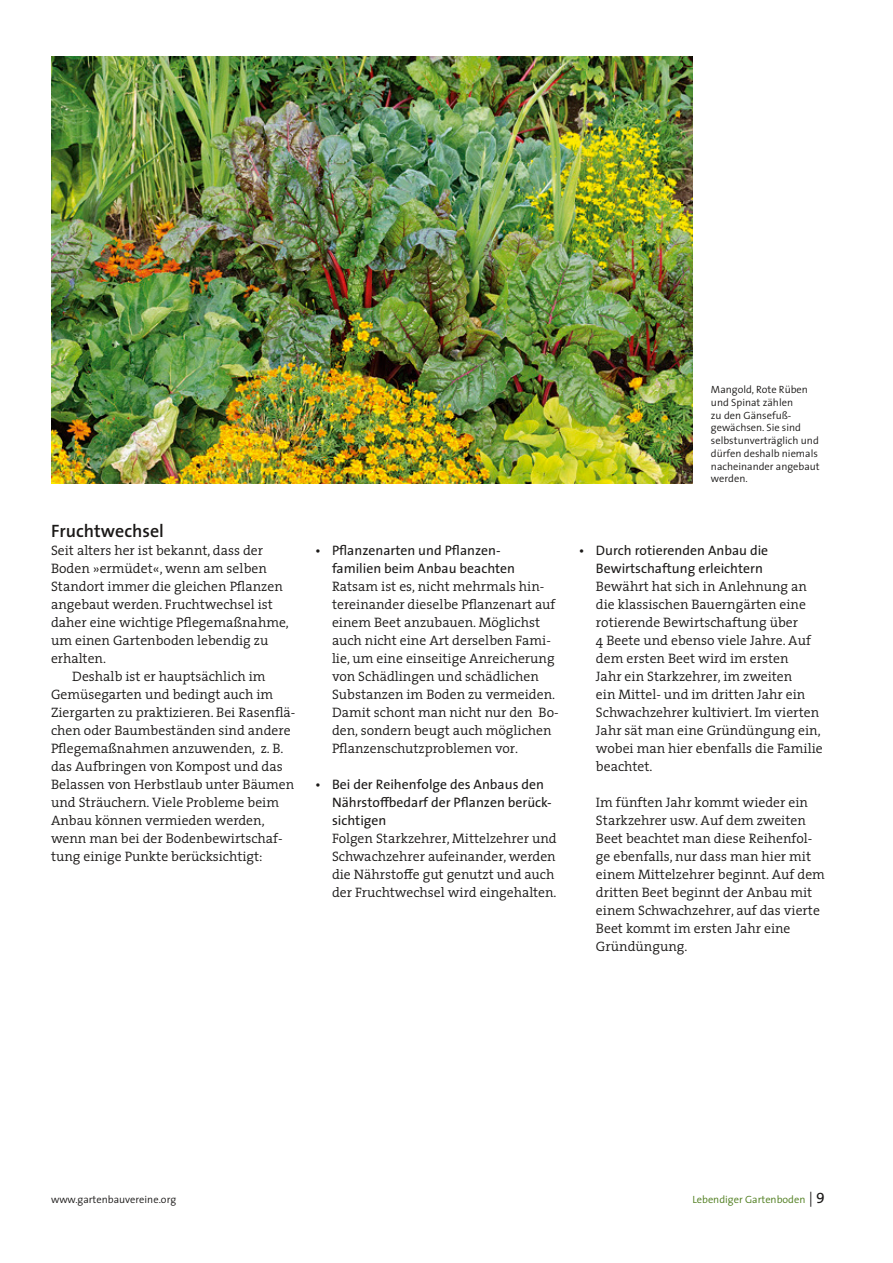
<style>
.page{position:relative;width:893px;height:1263px;background:#fff}
.page>*{position:absolute;margin:0;border:0;box-sizing:border-box;transform-origin:0 0}
.t1{font:600 18px "The Sans";color:#1b1918}
.t2{font:300 13.65px/18px "The Serif";color:#1b1918}
.t3{font:13.65px/18px "The Sans";color:#1b1918}
.t4{font:300 10.5px/12.8px "The Sans";color:#1b1918}
.t5{font:300 10.5px "The Sans";color:#4b7a19}
.s1{font-size:15px;color:#1b1918}
.s2{font-family:"The Sans Regular Caps";font-weight:400;font-size:15px;color:#1b1918}
</style>
<div class="page">
<img style="left:51px;top:56px;width:642px;height:427px">
<h1 class="t1" style="left:51px;top:516px;width:114px">Fruchtwechsel</h1>
<p class="t2" style="left:51px;top:541px;width:214px">Seit alters her ist bekannt, dass der</p>
<p class="t2" style="left:51px;top:559px;width:217px">Boden »ermüdet«, wenn am selben</p>
<p class="t2" style="left:51px;top:577px;width:233px">Standort immer die gleichen Pflanzen</p>
<p class="t2" style="left:51px;top:595px;width:223px">angebaut werden. Fruchtwechsel ist</p>
<p class="t2" style="left:51px;top:613px;width:239px">daher eine wichtige Pflegemaßnahme,</p>
<p class="t2" style="left:51px;top:631px;width:219px">um einen Gartenboden lebendig zu</p>
<p class="t2" style="left:51px;top:649px;width:57px">erhalten.</p>
<p class="t2" style="left:72px;top:667px;width:195px">Deshalb ist er hauptsächlich im</p>
<p class="t2" style="left:51px;top:685px;width:224px">Gemüsegarten und bedingt auch im</p>
<p class="t2" style="left:51px;top:703px;width:246px">Ziergarten zu praktizieren. Bei Rasenflä-</p>
<p class="t2" style="left:51px;top:721px;width:241px">chen oder Baumbeständen sind andere</p>
<p class="t2" style="left:51px;top:739px;width:234px">Pflegemaßnahmen anzuwenden, z. B.</p>
<p class="t2" style="left:51px;top:757px;width:233px">das Aufbringen von Kompost und das</p>
<p class="t2" style="left:51px;top:775px;width:245px">Belassen von Herbstlaub unter Bäumen</p>
<p class="t2" style="left:51px;top:793px;width:230px">und Sträuchern. Viele Probleme beim</p>
<p class="t2" style="left:51px;top:811px;width:215px">Anbau können vermieden werden,</p>
<p class="t2" style="left:51px;top:829px;width:233px">wenn man bei der Bodenbewirtschaf-</p>
<p class="t2" style="left:51px;top:847px;width:213px">tung einige Punkte berücksichtigt:</p>
<p class="t3" style="left:332px;top:541px;width:185px;text-indent:-17px">• Pflanzenarten und Pflanzen&shy;familien beim Anbau beachten</p>
<p class="t2" style="left:332px;top:577px;width:228px">Ratsam ist es, nicht mehrmals hin&shy;tereinander dieselbe Pflanzenart auf einem Beet anzubauen. Möglichst auch nicht eine Art derselben Fami&shy;lie, um eine einseitige Anreicherung von Schädlingen und schädlichen Substanzen im Boden zu vermeiden.<br>Damit schont man nicht nur den Bo&shy;den, sondern beugt auch möglichen Pflanzenschutzproblemen vor.</p>
<p class="t3" style="left:332px;top:775px;width:221px;text-indent:-17px">• Bei der Reihenfolge des Anbaus den<br>Nährstoffbedarf der Pflanzen berück&shy;sichtigen</p>
<p class="t2" style="left:332px;top:829px;width:226px">Folgen Starkzehrer, Mittelzehrer und Schwachzehrer aufeinander, werden die Nährstoffe gut genutzt und auch der Fruchtwechsel wird eingehalten.</p>
<p class="t4" style="left:711px;top:383px;width:110px">Mangold, Rote Rüben und Spinat zählen<br>zu den Gänsefuß&shy;gewächsen. Sie sind selbstunverträglich und dürfen deshalb niemals nacheinander angebaut werden.</p>
<p class="t3" style="left:596px;top:541px;width:174px;text-indent:-17px">• Durch rotierenden Anbau die<br>Bewirtschaftung erleichtern</p>
<p class="t2" style="left:596px;top:577px;width:228px">Bewährt hat sich in Anlehnung an die klassischen Bauerngärten eine rotierende Bewirtschaftung über<br>4 Beete und ebenso viele Jahre. Auf dem ersten Beet wird im ersten<br>Jahr ein Starkzehrer, im zweiten<br>ein Mittel- und im dritten Jahr ein<br>Schwachzehrer kultiviert. Im vierten<br>Jahr sät man eine Gründüngung ein, wobei man hier ebenfalls die Familie beachtet.</p>
<p class="t2" style="left:596px;top:793px;width:230px">Im fünften Jahr kommt wieder ein<br>Starkzehrer usw. Auf dem zweiten<br>Beet beachtet man diese Reihenfol&shy;ge ebenfalls, nur dass man hier mit einem Mittelzehrer beginnt. Auf dem dritten Beet beginnt der Anbau mit einem Schwachzehrer, auf das vierte<br>Beet kommt im ersten Jahr eine<br>Gründüngung.</p>
<p class="t4" style="left:51px;top:1193px;width:127px">www.gartenbauvereine.org</p>
<p class="t5" style="left:692px;top:1191px;width:134px">Lebendiger Gartenboden <span class="s1">|</span> <span class="s2">9</span></p>
</div>
